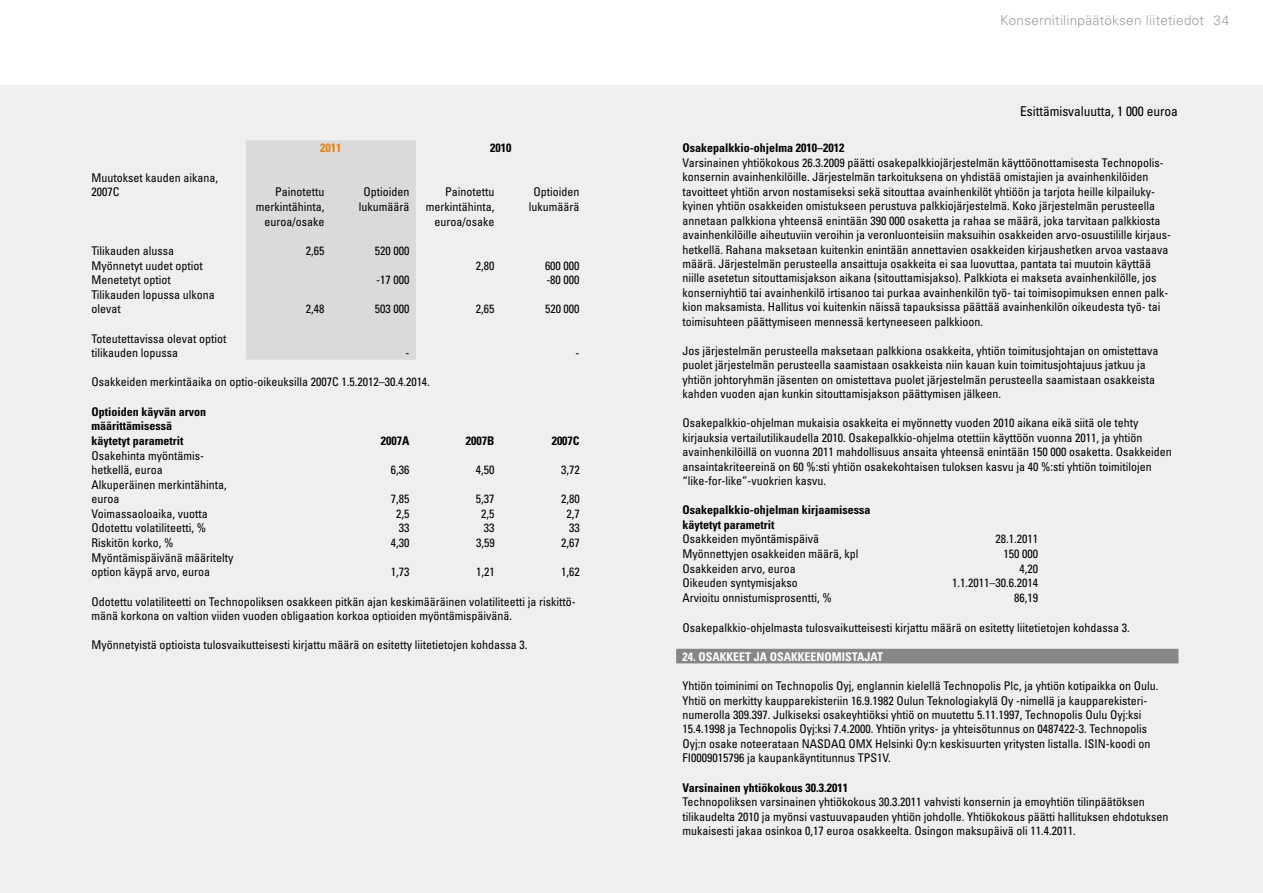
<style>
.page{position:relative;width:1263px;height:893px;background:#fff}
.page>*{position:absolute;margin:0;border:0;box-sizing:border-box;transform-origin:0 0}
.t1{font:300 13.5px "Univers";letter-spacing:.02em;color:#9d9d9c}
.t2{font:condensed 13.5px "Univers";letter-spacing:-.005em;color:#000}
.t3{font:condensed 12px/14.4px "Univers";color:#000}
.t4{font:700 condensed 12px/14.5px "Univers";color:#000}
.t5{font:700 condensed 12px "Univers";color:#fff}
.t6{font:700 condensed 12px "Univers";color:#f07f00}
</style>
<div class="page">
<div style="left:0;top:85px;width:1263px;height:808px;background:#eeefef"></div>
<div style="left:676px;top:649px;width:502px;height:14px;background:#878787"></div>
<div style="left:246px;top:140px;width:170px;height:220px;background:#dadada"></div>
<p class="t3" style="left:91px;top:170px;width:128px">Muutokset kauden aikana,<br>2007C</p>
<p class="t6" style="left:320px;top:141px;width:23px">2011</p>
<p class="t4" style="left:490px;top:141px;width:23px">2010</p>
<p class="t3" style="left:275px;top:185px;width:51px">Painotettu</p>
<p class="t3" style="left:363px;top:185px;width:47px">Optioiden</p>
<p class="t3" style="left:445px;top:185px;width:51px">Painotettu</p>
<p class="t3" style="left:534px;top:185px;width:47px">Optioiden</p>
<p class="t3" style="left:256px;top:199px;width:70px">merkintähinta,</p>
<p class="t3" style="left:359px;top:199px;width:52px">lukumäärä</p>
<p class="t3" style="left:426px;top:199px;width:70px">merkintähinta,</p>
<p class="t3" style="left:529px;top:199px;width:52px">lukumäärä</p>
<p class="t3" style="left:264px;top:214px;width:61px">euroa/osake</p>
<p class="t3" style="left:435px;top:214px;width:61px">euroa/osake</p>
<p class="t3" style="left:91px;top:243px;width:84px">Tilikauden alussa</p>
<p class="t3" style="left:306px;top:243px;width:20px">2,65</p>
<p class="t3" style="left:375px;top:243px;width:36px">520 000</p>
<p class="t3" style="left:91px;top:258px;width:113px">Myönnetyt uudet optiot</p>
<p class="t3" style="left:476px;top:258px;width:20px">2,80</p>
<p class="t3" style="left:545px;top:258px;width:36px">600 000</p>
<p class="t3" style="left:91px;top:273px;width:81px">Menetetyt optiot</p>
<p class="t3" style="left:376px;top:273px;width:35px">-17 000</p>
<p class="t3" style="left:546px;top:273px;width:35px">-80 000</p>
<p class="t3" style="left:91px;top:287px;width:125px">Tilikauden lopussa ulkona olevat</p>
<p class="t3" style="left:306px;top:302px;width:20px">2,48</p>
<p class="t3" style="left:375px;top:302px;width:36px">503 000</p>
<p class="t3" style="left:476px;top:302px;width:20px">2,65</p>
<p class="t3" style="left:545px;top:302px;width:36px">520 000</p>
<p class="t3" style="left:91px;top:331px;width:136px">Toteutettavissa olevat optiot tilikauden lopussa</p>
<p class="t3" style="left:406px;top:345px;width:5px">-</p>
<p class="t3" style="left:576px;top:345px;width:5px">-</p>
<p class="t3" style="left:91px;top:375px;width:340px">Osakkeiden merkintäaika on optio-oikeuksilla 2007C 1.5.2012–30.4.2014.</p>
<p class="t4" style="left:91px;top:404px;width:116px">Optioiden käyvän arvon määrittämisessä käytetyt parametrit</p>
<p class="t4" style="left:381px;top:433px;width:30px">2007A</p>
<p class="t4" style="left:466px;top:433px;width:30px">2007B</p>
<p class="t4" style="left:552px;top:433px;width:29px">2007C</p>
<p class="t3" style="left:91px;top:448px;width:114px">Osakehinta myöntämis&shy;hetkellä, euroa</p>
<p class="t3" style="left:91px;top:477px;width:137px">Alkuperäinen merkintähinta, euroa</p>
<p class="t3" style="left:391px;top:462px;width:20px">6,36</p>
<p class="t3" style="left:476px;top:462px;width:20px">4,50</p>
<p class="t3" style="left:561px;top:462px;width:20px">3,72</p>
<p class="t3" style="left:391px;top:491px;width:20px">7,85</p>
<p class="t3" style="left:476px;top:491px;width:20px">5,37</p>
<p class="t3" style="left:561px;top:491px;width:20px">2,80</p>
<p class="t3" style="left:91px;top:506px;width:118px">Voimassaoloaika, vuotta</p>
<p class="t3" style="left:396px;top:506px;width:15px">2,5</p>
<p class="t3" style="left:481px;top:506px;width:15px">2,5</p>
<p class="t3" style="left:566px;top:506px;width:15px">2,7</p>
<p class="t3" style="left:91px;top:521px;width:116px">Odotettu volatiliteetti, %</p>
<p class="t3" style="left:399px;top:521px;width:12px">33</p>
<p class="t3" style="left:484px;top:521px;width:12px">33</p>
<p class="t3" style="left:569px;top:521px;width:12px">33</p>
<p class="t3" style="left:92px;top:535px;width:83px">Riskitön korko, %</p>
<p class="t3" style="left:391px;top:535px;width:20px">4,30</p>
<p class="t3" style="left:476px;top:535px;width:20px">3,59</p>
<p class="t3" style="left:561px;top:535px;width:20px">2,67</p>
<p class="t3" style="left:92px;top:550px;width:143px">Myöntämispäivänä määritelty option käypä arvo, euroa</p>
<p class="t3" style="left:391px;top:564px;width:20px">1,73</p>
<p class="t3" style="left:476px;top:564px;width:20px">1,21</p>
<p class="t3" style="left:561px;top:564px;width:20px">1,62</p>
<p class="t3" style="left:92px;top:594px;width:486px">Odotettu volatiliteetti on Technopoliksen osakkeen pitkän ajan keskimääräinen volatiliteetti ja riskittö&shy;mänä korkona on valtion viiden vuoden obligaation korkoa optioiden myöntämispäivänä.</p>
<p class="t3" style="left:92px;top:638px;width:437px">Myönnetyistä optioista tulosvaikutteisesti kirjattu määrä on esitetty liitetietojen kohdassa 3.</p>
<p class="t1" style="left:1000px;top:12px;width:230px">Konsernitilinpäätöksen liitetiedot 34</p>
<p class="t2" style="left:1020px;top:102px;width:159px">Esittämisvaluutta, 1 000 euroa</p>
<p class="t4" style="left:682px;top:141px;width:163px">Osakepalkkio-ohjelma 2010–2012</p>
<p class="t3" style="left:682px;top:155px;width:490px">Varsinainen yhtiökokous 26.3.2009 päätti osakepalkkiojärjestelmän käyttöönottamisesta Technopolis&shy;konsernin avainhenkilöille. Järjestelmän tarkoituksena on yhdistää omistajien ja avainhenkilöiden tavoitteet yhtiön arvon nostamiseksi sekä sitouttaa avainhenkilöt yhtiöön ja tarjota heille kilpailuky&shy;kyinen yhtiön osakkeiden omistukseen perustuva palkkiojärjestelmä. Koko järjestelmän perusteella annetaan palkkiona yhteensä enintään 390 000 osaketta ja rahaa se määrä, joka tarvitaan palkkiosta avainhenkilöille aiheutuviin veroihin ja veronluonteisiin maksuihin osakkeiden arvo-osuustilille kirjaus&shy;hetkellä. Rahana maksetaan kuitenkin enintään annettavien osakkeiden kirjaushetken arvoa vastaava määrä. Järjestelmän perusteella ansaittuja osakkeita ei saa luovuttaa, pantata tai muutoin käyttää niille asetetun sitouttamisjakson aikana (sitouttamisjakso). Palkkiota ei makseta avainhenkilölle, jos konserniyhtiö tai avainhenkilö irtisanoo tai purkaa avainhenkilön työ- tai toimisopimuksen ennen palk&shy;kion maksamista. Hallitus voi kuitenkin näissä tapauksissa päättää avainhenkilön oikeudesta työ- tai toimisuhteen päättymiseen mennessä kertyneeseen palkkioon.</p>
<p class="t3" style="left:682px;top:343px;width:477px">Jos järjestelmän perusteella maksetaan palkkiona osakkeita, yhtiön toimitusjohtajan on omistettava puolet järjestelmän perusteella saamistaan osakkeista niin kauan kuin toimitusjohtajuus jatkuu ja yhtiön johtoryhmän jäsenten on omistettava puolet järjestelmän perusteella saamistaan osakkeista kahden vuoden ajan kunkin sitouttamisjakson päättymisen jälkeen.</p>
<p class="t3" style="left:682px;top:416px;width:491px">Osakepalkkio-ohjelman mukaisia osakkeita ei myönnetty vuoden 2010 aikana eikä siitä ole tehty kirjauksia vertailutilikaudella 2010. Osakepalkkio-ohjelma otettiin käyttöön vuonna 2011, ja yhtiön avainhenkilöillä on vuonna 2011 mahdollisuus ansaita yhteensä enintään 150 000 osaketta. Osakkeiden ansaintakriteereinä on 60 %:sti yhtiön osakekohtaisen tuloksen kasvu ja 40 %:sti yhtiön toimitilojen “like-for-like”-vuokrien kasvu.</p>
<p class="t4" style="left:682px;top:503px;width:189px">Osakepalkkio-ohjelman kirjaamisessa käytetyt parametrit</p>
<p class="t3" style="left:682px;top:532px;width:138px">Osakkeiden myöntämispäivä</p>
<p class="t3" style="left:995px;top:532px;width:44px">28.1.2011</p>
<p class="t3" style="left:682px;top:546px;width:177px">Myönnettyjen osakkeiden määrä, kpl</p>
<p class="t3" style="left:1003px;top:546px;width:36px">150 000</p>
<p class="t3" style="left:682px;top:561px;width:115px">Osakkeiden arvo, euroa</p>
<p class="t3" style="left:1019px;top:561px;width:20px">4,20</p>
<p class="t3" style="left:682px;top:576px;width:117px">Oikeuden syntymisjakso</p>
<p class="t3" style="left:952px;top:576px;width:87px">1.1.2011–30.6.2014</p>
<p class="t3" style="left:682px;top:590px;width:151px">Arvioitu onnistumisprosentti, %</p>
<p class="t3" style="left:1014px;top:590px;width:25px">86,19</p>
<p class="t3" style="left:682px;top:620px;width:449px">Osakepalkkio-ohjelmasta tulosvaikutteisesti kirjattu määrä on esitetty liitetietojen kohdassa 3.</p>
<p class="t5" style="left:682px;top:649px;width:202px">24. OSAKKEET JA OSAKKEENOMISTAJAT</p>
<p class="t3" style="left:682px;top:679px;width:477px">Yhtiön toiminimi on Technopolis Oyj, englannin kielellä Technopolis Plc, ja yhtiön kotipaikka on Oulu.<br>Yhtiö on merkitty kaupparekisteriin 16.9.1982 Oulun Teknologiakylä Oy -nimellä ja kaupparekisteri&shy;numerolla 309.397. Julkiseksi osakeyhtiöksi yhtiö on muutettu 5.11.1997, Technopolis Oulu Oyj:ksi 15.4.1998 ja Technopolis Oyj:ksi 7.4.2000. Yhtiön yritys- ja yhteisötunnus on 0487422-3. Technopolis Oyj:n osake noteerataan NASDAQ OMX Helsinki Oy:n keskisuurten yritysten listalla. ISIN-koodi on FI0009015796 ja kaupankäyntitunnus TPS1V.</p>
<p class="t4" style="left:682px;top:780px;width:167px">Varsinainen yhtiökokous 30.3.2011</p>
<p class="t3" style="left:682px;top:795px;width:487px">Technopoliksen varsinainen yhtiökokous 30.3.2011 vahvisti konsernin ja emoyhtiön tilinpäätöksen tilikaudelta 2010 ja myönsi vastuuvapauden yhtiön johdolle. Yhtiökokous päätti hallituksen ehdotuksen mukaisesti jakaa osinkoa 0,17 euroa osakkeelta. Osingon maksupäivä oli 11.4.2011.</p>
</div>
